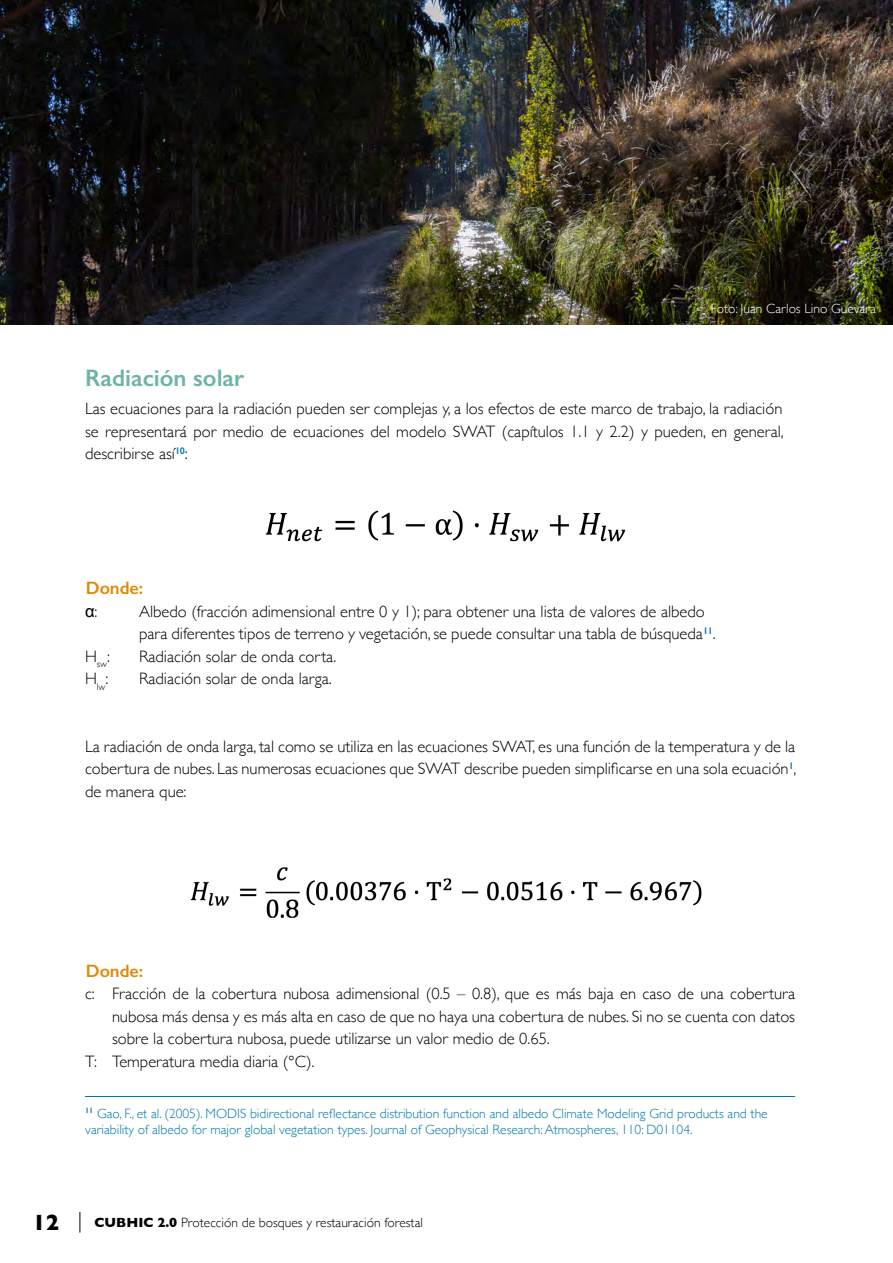
<style>
.page{position:relative;width:893px;height:1263px;background:#fff}
.page>*{position:absolute;margin:0;border:0;box-sizing:border-box;transform-origin:0 0}
.Subsubtitulos{font:600 24px "Gill Sans";color:#6eb4a6}
.t1{font:700 22.5px "Gill Sans";color:#000}
.Subtitulos{font:600 18px "Gill Sans";color:#dc8c09}
.Body-text{font:300 16.5px/22.5px "Gill Sans";color:#000;text-align:justify}
.Body-text-2{font:16.5px "Arial";color:#000}
.Nota_de_pie{font:300 13.5px/16.2px "Gill Sans";color:#0079a6}
.t2{font:300 13.5px "Gill Sans";color:#000}
.Cuerpo_de_texto{font:300 13.5px "Gill Sans";color:#fff}
.s1{font-family:"Gill Sans";font-weight:300}
.s2{font-weight:700}
</style>
<div class="page">
<svg style="left:80px;top:1212px;width:1px;height:20px"></svg>
<img style="left:265px;top:510px;width:361px;height:32px">
<img style="left:190px;top:867px;width:512px;height:51px">
<hr style="left:85px;top:1096px;width:710px;height:1px;background:#0079a6">
<img style="left:0;top:0;width:893px;height:324px">
<div style="left:707px;top:299px;width:179px;height:28px;background:#000;opacity:.75"></div>
<p class="Cuerpo_de_texto" style="left:711px;top:298px;width:167px">Foto: Juan Carlos Lino Guevara</p>
<p class="Subsubtitulos" style="left:85px;top:364px;width:161px">Radiación solar</p>
<p class="Body-text" style="left:85px;top:397px;width:700px">Las ecuaciones para la radiación pueden ser complejas y, a los efectos de este marco de trabajo, la radiación se representará por medio de ecuaciones del modelo SWAT (capítulos 1.1 y 2.2) y pueden, en general, describirse así<sup>10</sup>:</p>
<p class="Subtitulos" style="left:86px;top:577px;width:59px">Donde:</p>
<p class="Body-text-2" style="left:85px;top:600px;width:14px">α<span class="s1">:</span></p>
<p class="Body-text" style="left:139px;top:599px;width:578px">Albedo (fracción adimensional entre 0 y 1); para obtener una lista de valores de albedo para diferentes tipos de terreno y vegetación, se puede consultar una tabla de búsqueda<sup>11</sup>.</p>
<p class="Body-text" style="left:85px;top:644px;width:27px">H<sub>sw</sub>:</p>
<p class="Body-text" style="left:139px;top:644px;width:199px">Radiación solar de onda corta.</p>
<p class="Body-text" style="left:85px;top:667px;width:25px">H<sub>lw</sub>:</p>
<p class="Body-text" style="left:139px;top:667px;width:194px">Radiación solar de onda larga.</p>
<p class="Body-text" style="left:85px;top:734px;width:713px">La radiación de onda larga, tal como se utiliza en las ecuaciones SWAT, es una función de la temperatura y de la cobertura de nubes. Las numerosas ecuaciones que SWAT describe pueden simplificarse en una sola ecuación<sup>1</sup>, de manera que:</p>
<p class="Subtitulos" style="left:86px;top:960px;width:59px">Donde:</p>
<p class="Body-text" style="left:112px;top:982px;width:685px;text-indent:-27px">c: Fracción de la cobertura nubosa adimensional (0.5 – 0.8), que es más baja en caso de una cobertura nubosa más densa y es más alta en caso de que no haya una cobertura de nubes. Si no se cuenta con datos sobre la cobertura nubosa, puede utilizarse un valor medio de 0.65.</p>
<p class="Body-text" style="left:85px;top:1049px;width:231px">T: Temperatura media diaria (°C).</p>
<p class="Nota_de_pie" style="left:85px;top:1104px;width:684px"><sup>11</sup> Gao, F., et al. (2005). MODIS bidirectional reflectance distribution function and albedo Climate Modeling Grid products and the variability of albedo for major global vegetation types. Journal of Geophysical Research: Atmospheres, 110: D01104.</p>
<h2 class="t1" style="left:33px;top:1204px;width:28px">12</h2>
<p class="t2" style="left:95px;top:1211px;width:330px"><span class="s2">CUBHIC 2.0</span> Protección de bosques y restauración forestal</p>
</div>
